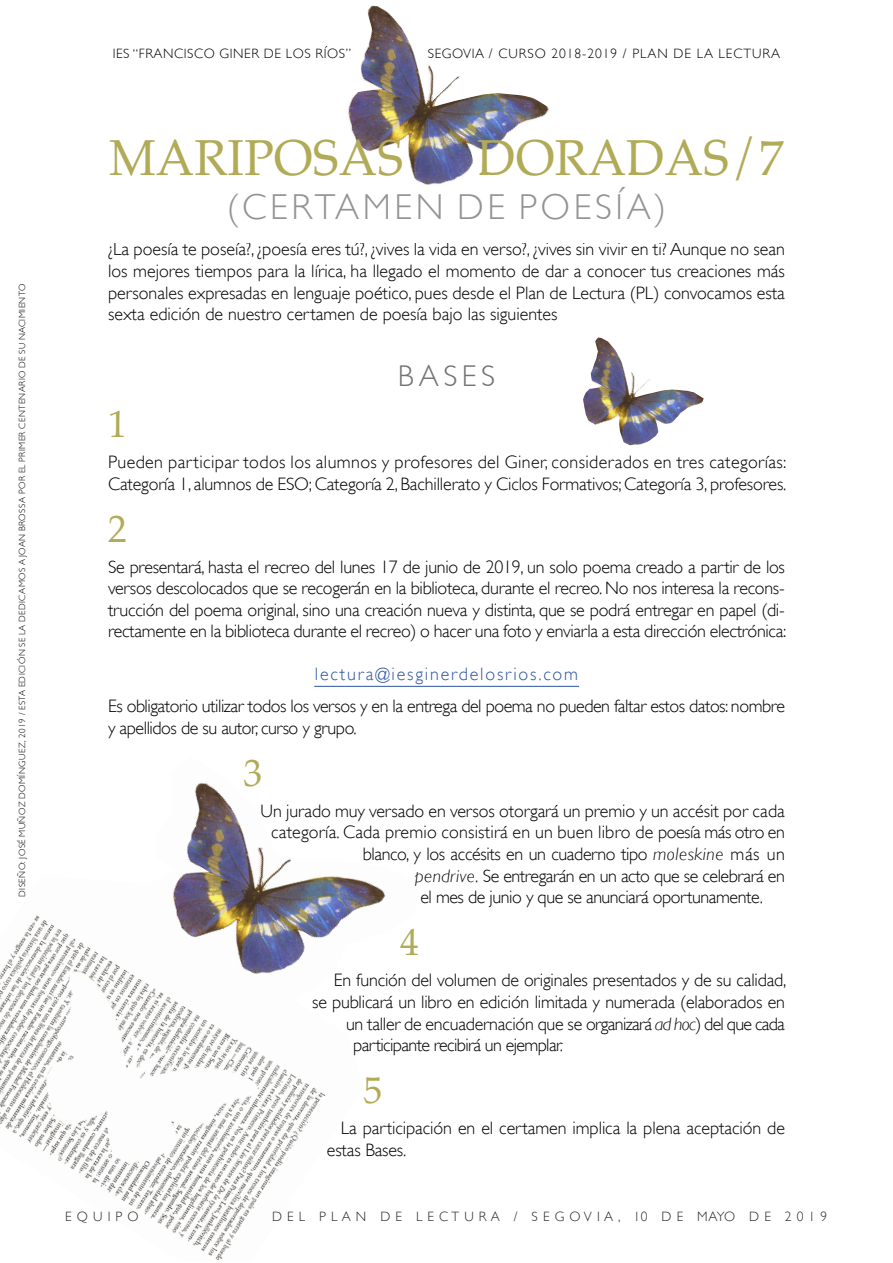
<style>
.page{position:relative;width:893px;height:1263px;background:#fff}
.page>*{position:absolute;margin:0;border:0;box-sizing:border-box;transform-origin:0 0}
.t1{font:49.5px "Palatino";color:#b1ab57}
.t2{font:37.5px "Palatino";color:#b1ab57}
.t3{font:300 36px "Gill Sans";letter-spacing:.1em;color:#939393}
.t4{font:300 30px "Gill Sans";letter-spacing:.15em;color:#737373}
.t5{font:300 18px/21.6px "Gill Sans";letter-spacing:-.01em;color:#000;text-align:justify}
.t6{font:300 18px/21.6px "Gill Sans";letter-spacing:.01em;color:#000}
.t7{font:300 18px "Gill Sans";letter-spacing:-.035em;color:#000}
.t8{font:300 18px "Gill Sans";letter-spacing:.1em;color:#2c54a2}
.t9{font:300 13.5px "Gill Sans";letter-spacing:.38em;color:#272627}
.t10{font:300 13.5px "Gill Sans";letter-spacing:.07em;color:#000}
.t11{font:300 13.5px "Gill Sans";letter-spacing:.04em;color:#000}
.t12{font:300 9px "Gill Sans";letter-spacing:.05em;color:#000}
.s1{font-style:italic}
</style>
<div class="page">
<hr style="left:314px;top:686px;width:265px;height:1px;background:#2c54a2">
<img style="left:0;top:782px;width:386px;height:479px">
<img style="left:348px;top:5px;width:201px;height:180px">
<img style="left:583px;top:337px;width:121px;height:108px">
<p class="t12" style="left:17px;top:897px;width:614px;rotate:-90deg">DISEÑO: JOSÉ MUÑOZ DOMÍNGUEZ, 2019 / ESTA EDICIÓN SE LA DEDICAMOS A JOAN BROSSA POR EL PRIMER CENTENARIO DE SU NACIMIENTO</p>
<p class="t11" style="left:113px;top:46px;width:240px">IES “FRANCISCO GINER DE LOS RÍOS”</p>
<p class="t10" style="left:428px;top:46px;width:354px">SEGOVIA / CURSO 2018-2019 / PLAN DE LA LECTURA</p>
<h1 class="t1" style="left:109px;top:134px;width:296px">MARIPOSAS</h1>
<h1 class="t1" style="left:478px;top:134px;width:308px">DORADAS/7</h1>
<h3 class="t3" style="left:227px;top:187px;width:441px">(CERTAMEN DE POESÍA)</h3>
<p class="t5" style="left:108px;top:239px;width:678px">¿La poesía te poseía?, ¿poesía eres tú?, ¿vives la vida en verso?, ¿vives sin vivir en ti? Aunque no sean los mejores tiempos para la lírica, ha llegado el momento de dar a conocer tus creaciones más personales expresadas en lenguaje poético, pues desde el Plan de Lectura (PL) convocamos esta sexta edición de nuestro certamen de poesía bajo las siguientes</p>
<h3 class="t4" style="left:398px;top:359px;width:99px">BASES</h3>
<h2 class="t2" style="left:108px;top:406px;width:20px">1</h2>
<p class="t6" style="left:108px;top:451px;width:680px">Pueden participar todos los alumnos y profesores del Giner, considerados en tres categorías:<br>Categoría 1, alumnos de ESO;Categoría 2, Bachillerato y Ciclos Formativos;Categoría 3, profesores.</p>
<h2 class="t2" style="left:108px;top:511px;width:20px">2</h2>
<p class="t5" style="left:108px;top:556px;width:680px">Se presentará, hasta el recreo del lunes 17 de junio de 2019, un solo poema creado a partir de los versos descolocados que se recogerán en la biblioteca, durante el recreo. No nos interesa la recons&shy;trucción del poema original, sino una creación nueva y distinta, que se podrá entregar en papel (di&shy;rectamente en la biblioteca durante el recreo) o hacer una foto y enviarla a esta dirección electrónica:</p>
<p class="t8" style="left:315px;top:664px;width:265px">lectura@iesginerdelosrios.com</p>
<p class="t5" style="left:108px;top:695px;width:678px">Es obligatorio utilizar todos los versos y en la entrega del poema no pueden faltar estos datos: nombre y apellidos de su autor, curso y grupo.</p>
<h2 class="t2" style="left:243px;top:755px;width:20px">3</h2>
<p class="t5" style="left:261px;top:800px;width:526px">Un jurado muy versado en versos otorgará un premio y un accésit por cada</p>
<p class="t6" style="left:271px;top:822px;width:515px">categoría. Cada premio consistirá en un buen libro de poesía más otro en</p>
<p class="t5" style="left:363px;top:843px;width:424px">blanco, y los accésits en un cuaderno tipo <span class="s1">moleskine</span> más un</p>
<p class="t5" style="left:415px;top:865px;width:372px"><span class="s1">pendrive</span>. Se entregarán en un acto que se celebrará en</p>
<p class="t5" style="left:420px;top:886px;width:344px">el mes de junio y que se anunciará oportunamente.</p>
<h2 class="t2" style="left:400px;top:924px;width:20px">4</h2>
<p class="t5" style="left:334px;top:970px;width:454px">En función del volumen de originales presentados y de su calidad,</p>
<p class="t5" style="left:312px;top:991px;width:474px">se publicará un libro en edición limitada y numerada (elaborados en</p>
<p class="t5" style="left:346px;top:1013px;width:440px">un taller de encuadernación que se organizará <span class="s1">ad hoc</span>) del que cada</p>
<p class="t7" style="left:353px;top:1035px;width:211px">participante recibirá un ejemplar.</p>
<h2 class="t2" style="left:363px;top:1072px;width:20px">5</h2>
<p class="t5" style="left:327px;top:1117px;width:459px;text-indent:14px">La participación en el certamen implica la plena aceptación de estas Bases.</p>
<p class="t9" style="left:65px;top:1209px;width:75px">EQUIPO</p>
<p class="t9" style="left:272px;top:1209px;width:557px">DEL PLAN DE LECTURA / SEGOVIA, 10 DE MAYO DE 2019</p>
</div>
